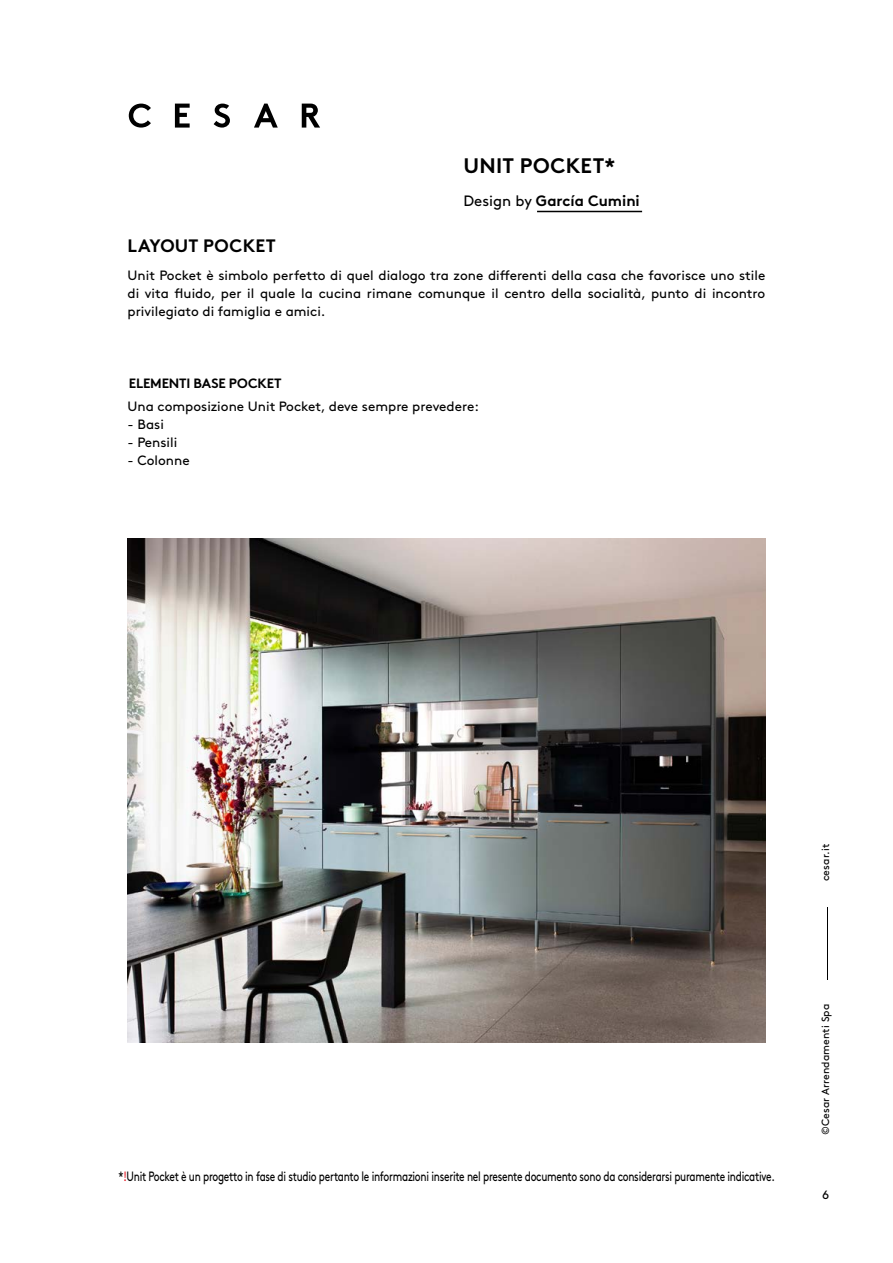
<style>
.page{position:relative;width:893px;height:1263px;background:#fff}
.page>*{position:absolute;margin:0;border:0;box-sizing:border-box;transform-origin:0 0}
.t1{font:700 21px "Brown Pro";letter-spacing:.01em;color:#000}
.t2{font:700 18px "Brown Pro";letter-spacing:.015em;color:#000}
.t3{font:700 15px "Brown Pro";color:#000}
.t4{font:13.5px/18px "Brown Pro";letter-spacing:-.025em;color:#000;text-align:justify}
.t5{font:13.5px "Brown Pro";letter-spacing:-.025em;color:#000;scale:.75 1}
.t6{font:13.5px "Brown Pro";color:#000}
.t7{font:700 13.5px "Brown Pro";letter-spacing:-.015em;color:#000}
.t8{font:12px "Brown Pro";color:#000}
.t9{font:10.5px "Brown Pro";letter-spacing:.01em;color:#000}
.s1{font-weight:400}
.s2{color:#e30613}
</style>
<div class="page">
<hr style="left:827px;top:907px;width:1px;height:73px;background:#000">
<hr style="left:537px;top:211px;width:105px;height:1px;background:#000">
<svg style="left:254px;top:104px;width:24px;height:24px"></svg>
<svg style="left:129px;top:104px;width:22px;height:24px"></svg>
<svg style="left:302px;top:104px;width:18px;height:24px"></svg>
<svg style="left:175px;top:104px;width:15px;height:24px"></svg>
<svg style="left:214px;top:104px;width:16px;height:24px"></svg>
<img style="left:128px;top:539px;width:637px;height:503px">
<h1 class="t1" style="left:464px;top:149px;width:153px">UNIT POCKET*</h1>
<p class="t3" style="left:463px;top:189px;width:178px"><span class="s1">Design by</span> García Cumini</p>
<h2 class="t2" style="left:128px;top:231px;width:150px">LAYOUT POCKET</h2>
<p class="t4" style="left:128px;top:265px;width:639px">Unit Pocket è simbolo perfetto di quel dialogo tra zone differenti della casa che favorisce uno stile di vita fluido, per il quale la cucina rimane comunque il centro della socialità, punto di incontro privilegiato di famiglia e amici.</p>
<p class="t7" style="left:129px;top:372px;width:154px">ELEMENTI BASE POCKET</p>
<p class="t6" style="left:128px;top:396px;width:353px">Una composizione Unit Pocket, deve sempre prevedere:</p>
<p class="t4" style="left:128px;top:414px;width:38px">- Basi</p>
<p class="t6" style="left:128px;top:432px;width:51px">- Pensili</p>
<p class="t6" style="left:128px;top:450px;width:64px">- Colonne</p>
<p class="t9" style="left:817px;top:881px;width:39px;rotate:-90deg">cesar.it</p>
<p class="t5" style="left:119px;top:1166px;width:877px">*<span class="s2">!</span>Unit Pocket è un progetto in fase di studio pertanto le informazioni inserite nel presente documento sono da considerarsi puramente indicative.</p>
<p class="t9" style="left:817px;top:1135px;width:133px;rotate:-90deg">©Cesar Arrendamenti Spa</p>
<p class="t8" style="left:822px;top:1185px;width:9px">6</p>
</div>
